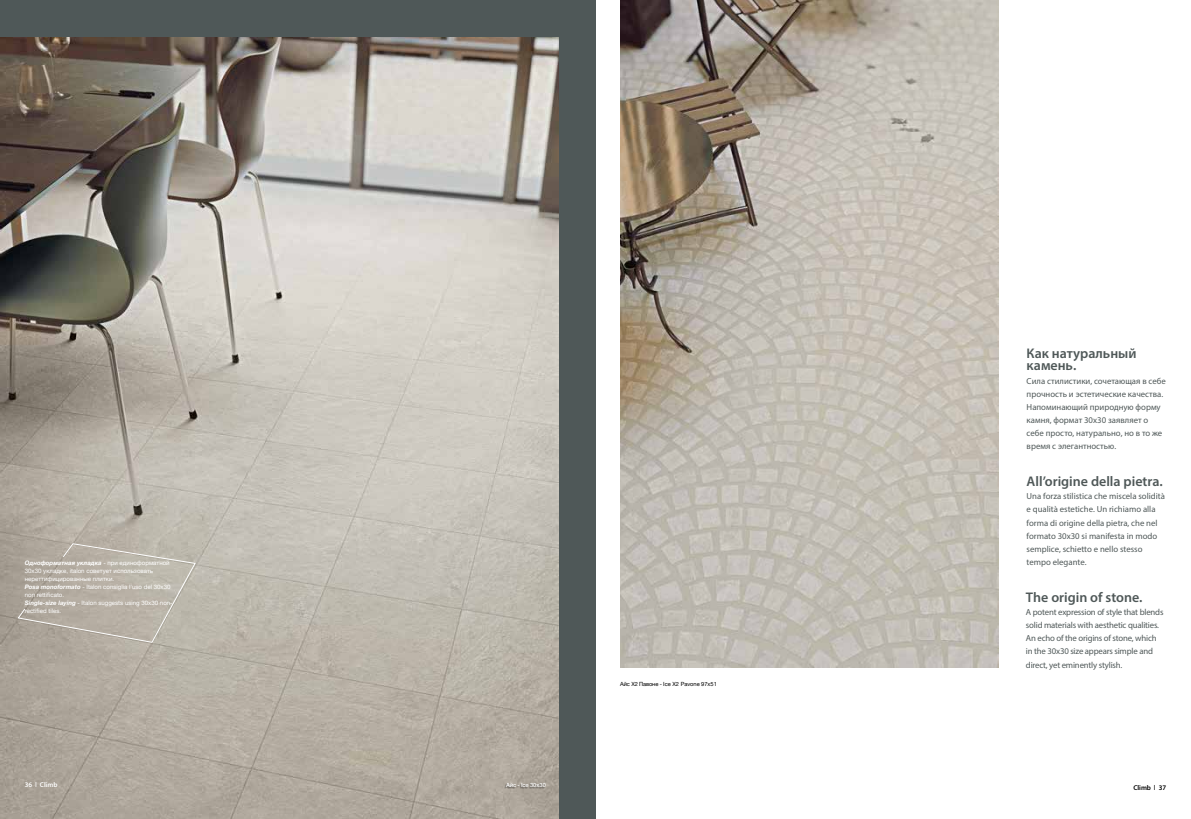
<style>
.page{position:relative;width:1191px;height:819px;background:#fff}
.page>*{position:absolute;margin:0;border:0;box-sizing:border-box;transform-origin:0 0}
.t1{font:600 14px/12.2px "Myriad Pro";color:#4f5858}
.t2{font:8.75px/13.1px "Myriad Pro";color:#4f5858}
.t3{font:8.75px/13.1px "Myriad Pro";letter-spacing:-.02em;color:#4f5858}
.t4{font:600 7px "Myriad Pro";color:#000}
.t5{font:600 7px "Myriad Pro";color:#fff}
.t6{font:6.12px/7.9px "Helvetica Neue";color:#fff}
.t7{font:5.69px "Helvetica Neue";color:#000}
.t8{font:500 5.69px "Helvetica Neue";letter-spacing:-.01em;color:#fff}
.s1{font-weight:700;font-style:italic}
.s2{font-family:"Helvetica Neue";font-weight:400}
</style>
<div class="page">
<div style="left:0;top:0;width:595px;height:819px;background:#4f5858"></div>
<img style="left:0;top:37px;width:558px;height:782px">
<img style="left:620px;top:0;width:378px;height:667px">
<div style="left:504px;top:782px;width:41px;height:6px;background:#000;opacity:.5"></div>
<svg style="left:17px;top:542px;width:179px;height:101px;background:#b6b0a5"></svg>
<p class="t6" style="left:25px;top:559px;width:149px"><span class="s1">Одноформатная укладка</span> - при единоформатной 30x30 укладке, italon советует использовать нереттифицированные плитки.<br><span class="s1">Posa monoformato</span> - Italon consiglia l’uso del 30x30 non rettificato.<br><span class="s1">Single-size laying</span> - Italon suggests using 30x30 non&shy;rectified tiles.</p>
<p class="t5" style="left:25px;top:780px;width:34px">36 <span class="s2">I</span> Climb</p>
<p class="t8" style="left:506px;top:780px;width:41px">Айс - Ice 30x30</p>
<p class="t7" style="left:620px;top:679px;width:98px">Айс Х2 Павоне - Ice X2 Pavone 97x51</p>
<h1 class="t1" style="left:1026px;top:347px;width:111px">Как натуральный камень.</h1>
<p class="t2" style="left:1026px;top:374px;width:141px">Сила стилистики, сочетающая в себе прочность и эстетические качества.<br>Напоминающий природную форму камня, формат 30x30 заявляет о себе просто, натурально, но в то же время с элегантностью.</p>
<h1 class="t1" style="left:1026px;top:475px;width:138px">All’origine della pietra.</h1>
<p class="t2" style="left:1026px;top:489px;width:140px">Una forza stilistica che miscela solidità e qualità estetiche. Un richiamo alla forma di origine della pietra, che nel formato 30x30 si manifesta in modo semplice, schietto e nello stesso tempo elegante.</p>
<h1 class="t1" style="left:1026px;top:590px;width:118px">The origin of stone.</h1>
<p class="t3" style="left:1026px;top:605px;width:139px">A potent expression of style that blends solid materials with aesthetic qualities.<br>An echo of the origins of stone, which in the 30x30 size appears simple and direct, yet eminently stylish.</p>
<p class="t4" style="left:1133px;top:783px;width:34px">Climb <span class="s2">I</span> 37</p>
</div>
